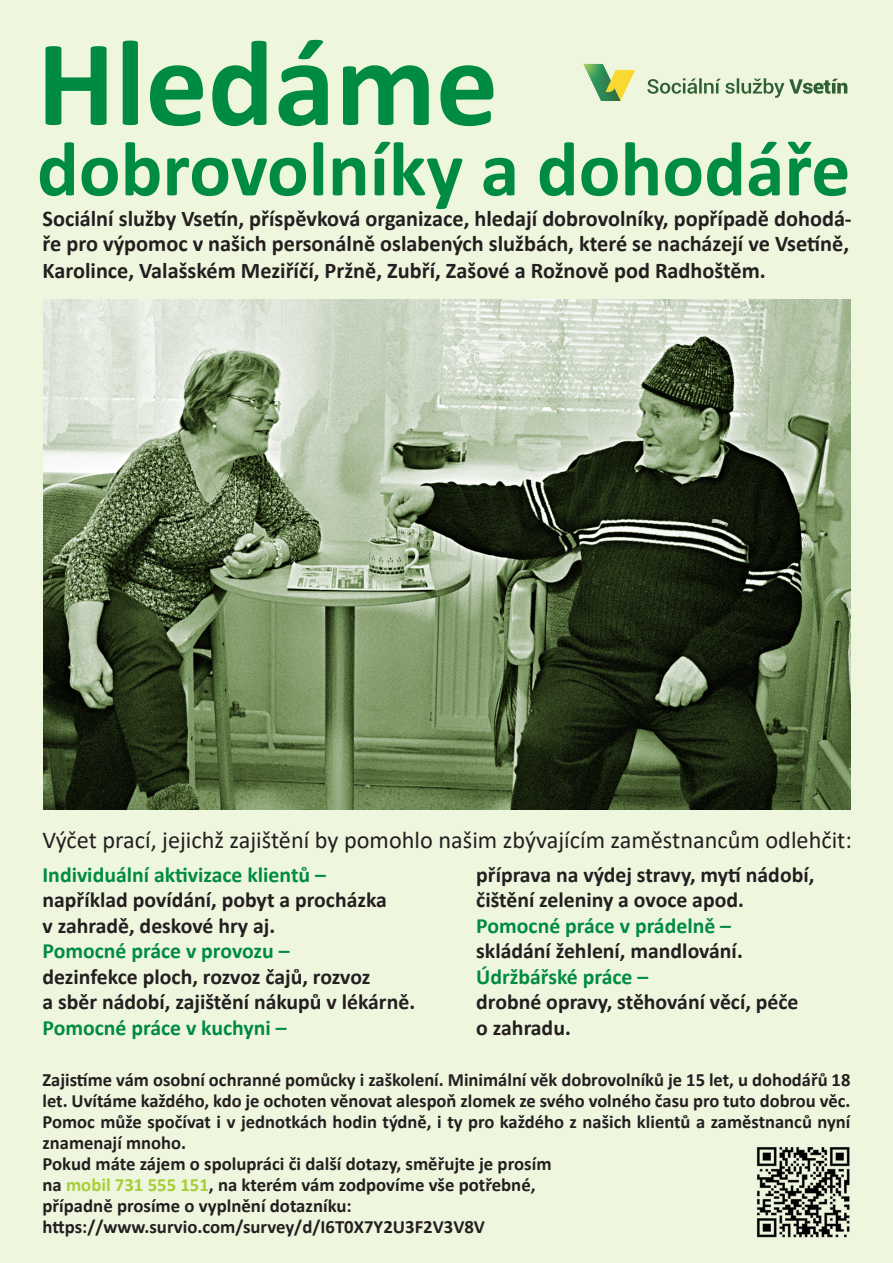
<style>
.page{position:relative;width:893px;height:1263px;background:#eff6de}
.page>*{position:absolute;margin:0;border:0;box-sizing:border-box;transform-origin:0 0}
.t1{font:700 123.75px "Calibri";color:#008b43}
.t2{font:700 78px "Calibri";color:#008b43}
.t3{font:24.3px "Calibri";color:#231f20}
.t4{font:700 22.5px/26.2px "Calibri";color:#231f20;text-align:justify}
.t5{font:700 21.75px/25.5px "Calibri";color:#231f20}
.t6{font:700 21.75px "Calibri";color:#008b43}
.t7{font:700 18.75px/21px "Calibri";color:#231f20;text-align:justify}
.s1{color:#008b43}
.s2{color:#a6ce39}
</style>
<div class="page">
<img style="left:44px;top:300px;width:806px;height:509px">
<svg style="left:647px;top:78px;width:200px;height:20px"></svg>
<svg style="left:583px;top:64px;width:52px;height:37px"></svg>
<img style="left:757px;top:1147px;width:93px;height:91px">
<p class="t1" style="left:37px;top:-4px;width:463px">Hledáme</p>
<p class="t2" style="left:37px;top:114px;width:815px">dobrovolníky a dohodáře</p>
<p class="t4" style="left:43px;top:205px;width:811px">Sociální služby Vsetín, příspěvková organizace, hledají dobrovolníky, popřípadě dohodá&shy;ře pro výpomoc v našich personálně oslabených službách, které se nacházejí ve Vsetíně, Karolince, Valašském Meziříčí, Pržně, Zubří, Zašové a Rožnově pod Radhoštěm.</p>
<p class="t3" style="left:43px;top:823px;width:811px">Výčet prací, jejichž zajištění by pomohlo našim zbývajícím zaměstnancům odlehčit:</p>
<p class="t5" style="left:43px;top:861px;width:346px"><span class="s1">Individuální aktivizace klientů – </span>například povídání, pobyt a procházka v zahradě, deskové hry aj.</p>
<p class="t5" style="left:43px;top:938px;width:374px"><span class="s1">Pomocné práce v provozu –<br></span>dezinfekce ploch, rozvoz čajů, rozvoz<br>a sběr nádobí, zajištění nákupů v lékárně.</p>
<p class="t6" style="left:43px;top:1012px;width:246px">Pomocné práce v kuchyni –</p>
<p class="t5" style="left:476px;top:861px;width:340px">příprava na výdej stravy, mytí nádobí, čištění zeleniny a ovoce apod.</p>
<p class="t5" style="left:476px;top:912px;width:268px"><span class="s1">Pomocné práce v prádelně – </span>skládání žehlení, mandlování.</p>
<p class="t5" style="left:476px;top:963px;width:324px"><span class="s1">Údržbářské práce –<br></span>drobné opravy, stěhování věcí, péče o zahradu.</p>
<p class="t7" style="left:43px;top:1069px;width:809px">Zajistíme vám osobní ochranné pomůcky i zaškolení. Minimální věk dobrovolníků je 15 let, u dohodářů 18 let. Uvítáme každého, kdo je ochoten věnovat alespoň zlomek ze svého volného času pro tuto dobrou věc.<br>Pomoc může spočívat i v jednotkách hodin týdně, i ty pro každého z našich klientů a zaměstnanců nyní znamenají mnoho.</p>
<p class="t7" style="left:43px;top:1153px;width:511px;text-align:left">Pokud máte zájem o spolupráci či další dotazy, směřujte je prosím na <span class="s2">mobil 731 555 151</span>, na kterém vám zodpovíme vše potřebné, případně prosíme o vyplnění dotazníku: https://www.survio.com/survey/d/I6T0X7Y2U3F2V3V8V</p>
</div>
